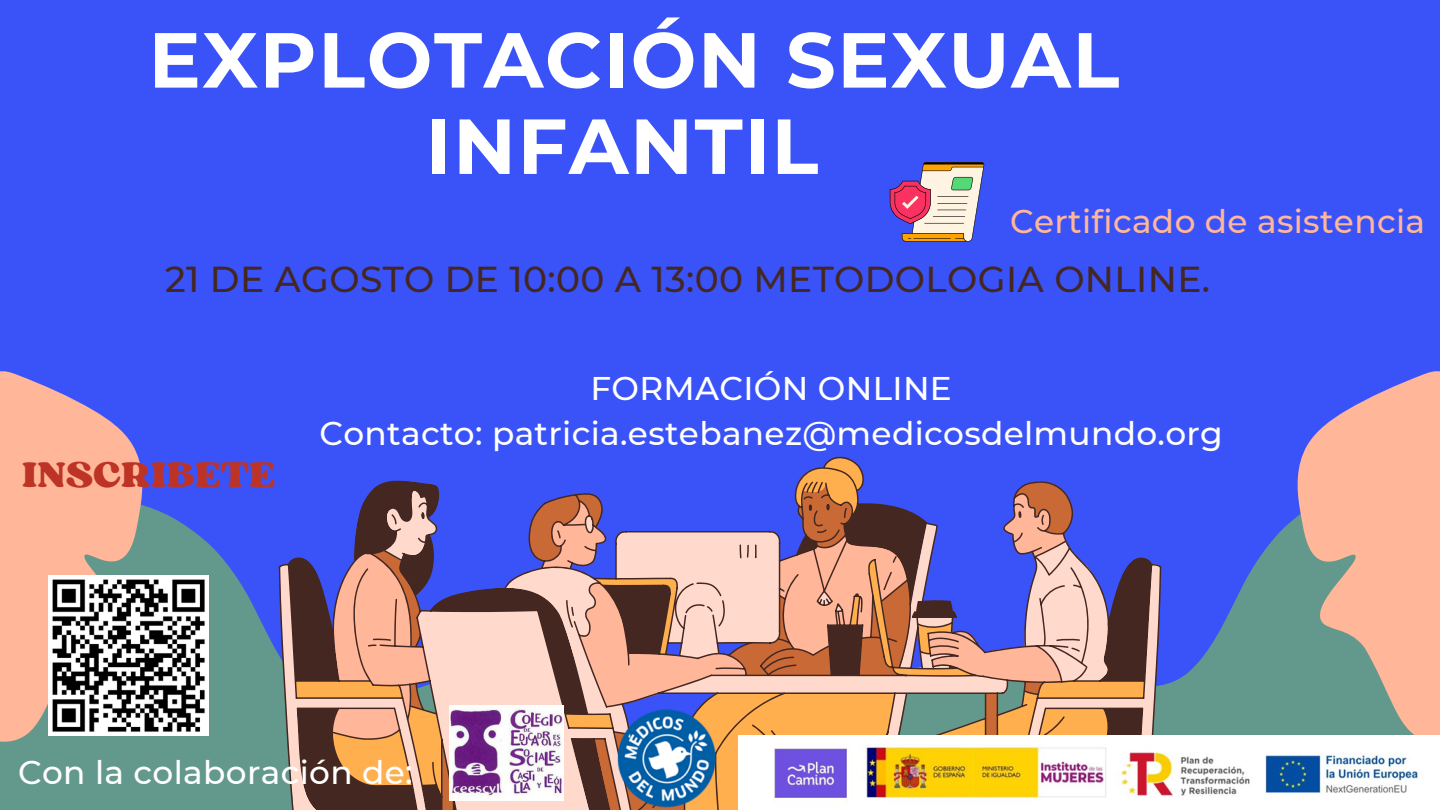
<style>
.page{position:relative;width:1440px;height:810px;background:#3a53f8}
.page>*{position:absolute;margin:0;border:0;box-sizing:border-box;transform-origin:0 0}
.t1{font:700 77.9px/86.3px "Montserrat";letter-spacing:.02em;color:#fff;text-align:center}
.t2{font:37.5px "Sergio Trendy";letter-spacing:.01em;color:#bd3426}
.t3{font:500 36px "Montserrat";letter-spacing:.01em;color:#452721}
.t4{font:500 32.8px "Montserrat";letter-spacing:.01em;color:#fff}
.t5{font:500 32.8px "Montserrat";letter-spacing:.01em;color:#ffb699}
</style>
<div class="page">
<svg style="left:0;top:566px;width:279px;height:244px;background:#5f9395"></svg>
<svg style="left:1161px;top:566px;width:45px;height:170px"></svg>
<svg style="left:279px;top:456px;width:882px;height:354px"></svg>
<svg style="left:0;top:371px;width:234px;height:387px"></svg>
<svg style="left:1206px;top:371px;width:234px;height:365px"></svg>
<img style="left:738px;top:736px;width:702px;height:74px">
<img style="left:600px;top:693px;width:132px;height:117px">
<svg style="left:890px;top:162px;width:94px;height:80px"></svg>
<img style="left:49px;top:576px;width:159px;height:159px">
<img style="left:449px;top:706px;width:115px;height:94px">
<p class="t1" style="left:149px;top:17px;width:972px">EXPLOTACIÓN SEXUAL<br>INFANTIL</p>
<p class="t5" style="left:1010px;top:201px;width:417px">Certificado de asistencia</p>
<p class="t3" style="left:165px;top:257px;width:1046px">21 DE AGOSTO DE 10:00 A 13:00 METODOLOGIA ONLINE.</p>
<h3 class="t2" style="left:22px;top:451px;width:254px">INSCRIBETE</h3>
<h1 class="t4" style="left:590px;top:368px;width:363px">FORMACIÓN ONLINE</h1>
<p class="t4" style="left:319px;top:414px;width:905px">Contacto: patricia.estebanez@medicosdelmundo.org</p>
<p class="t4" style="left:18px;top:753px;width:396px">Con la colaboración de:</p>
</div>
